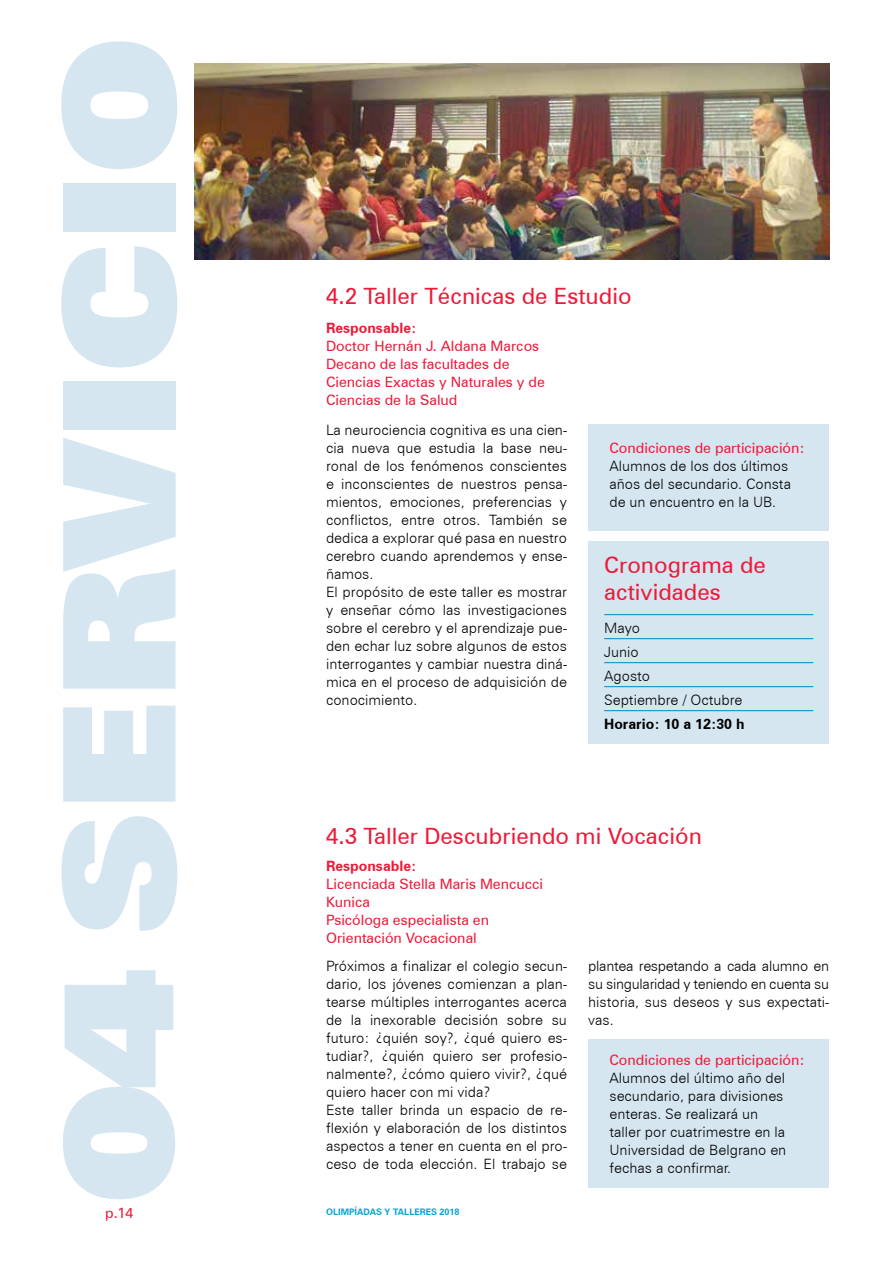
<style>
.page{position:relative;width:893px;height:1263px;background:#fff}
.page>*{position:absolute;margin:0;border:0;box-sizing:border-box;transform-origin:0 0}
.t1{font:900 156px "Zurich BT";letter-spacing:-.025em;color:#d5e6f1;scale:1.12 1}
.t2{font:22.5px/27px "Zurich BT";color:#ed1a38}
.t3{font:300 14.25px/18px "Zurich BT";color:#000}
.t4{font:14.25px/18px "Zurich BT";color:#ed1a38}
.t5{font:700 14.25px "Zurich BT";color:#ed1a38}
.t6{font:700 14.25px "Zurich BT";color:#000}
.t7{font:700 9px "Zurich BT";color:#0aa4d0}
</style>
<div class="page">
<div style="left:588px;top:1039px;width:241px;height:148px;background:#d5e6f1"></div>
<div style="left:588px;top:425px;width:241px;height:106px;background:#d5e6f1"></div>
<img style="left:195px;top:64px;width:634px;height:195px">
<div style="left:588px;top:541px;width:241px;height:203px;background:#d5e6f1"></div>
<hr style="left:604px;top:614px;width:209px;height:1px;background:#0089be">
<hr style="left:604px;top:638px;width:209px;height:1px;background:#0089be">
<hr style="left:604px;top:662px;width:209px;height:1px;background:#0089be">
<hr style="left:604px;top:686px;width:209px;height:1px;background:#0089be">
<hr style="left:604px;top:710px;width:209px;height:1px;background:#0089be">
<h1 class="t1" style="left:25px;top:1204px;width:1045px;rotate:-90deg">04 SERVICIO</h1>
<h2 class="t2" style="left:326px;top:282px;width:307px">4.2 Taller Técnicas de Estudio</h2>
<p class="t5" style="left:326px;top:319px;width:92px">Responsable:</p>
<p class="t4" style="left:326px;top:337px;width:220px">Doctor Hernán J. Aldana Marcos<br>Decano de las facultades de<br>Ciencias Exactas y Naturales y de<br>Ciencias de la Salud</p>
<p class="t3" style="left:326px;top:421px;width:242px">La neurociencia cognitiva es una cien&shy;cia nueva que estudia la base neu&shy;ronal de los fenómenos conscientes e inconscientes de nuestros pensa&shy;mientos, emociones, preferencias y conflictos, entre otros. También se dedica a explorar qué pasa en nuestro cerebro cuando aprendemos y ense&shy;ñamos.<br>El propósito de este taller es mostrar y enseñar cómo las investigaciones sobre el cerebro y el aprendizaje pue&shy;den echar luz sobre algunos de estos interrogantes y cambiar nuestra diná&shy;mica en el proceso de adquisición de conocimiento.</p>
<p class="t4" style="left:609px;top:439px;width:197px">Condiciones de participación:</p>
<p class="t3" style="left:609px;top:457px;width:183px">Alumnos de los dos últimos años del secundario. Consta de un encuentro en la UB.</p>
<h2 class="t2" style="left:604px;top:551px;width:163px">Cronograma de actividades</h2>
<p class="t3" style="left:604px;top:616px;width:140px;line-height:24px">Mayo<br>Junio<br>Agosto<br>Septiembre / Octubre</p>
<p class="t6" style="left:604px;top:715px;width:142px">Horario: 10 a 12:30 h</p>
<h2 class="t2" style="left:326px;top:822px;width:377px">4.3 Taller Descubriendo mi Vocación</h2>
<p class="t5" style="left:326px;top:857px;width:92px">Responsable:</p>
<p class="t4" style="left:326px;top:875px;width:219px">Licenciada Stella Maris Mencucci<br>Kunica<br>Psicóloga especialista en<br>Orientación Vocacional</p>
<p class="t3" style="left:326px;top:957px;width:242px">Próximos a finalizar el colegio secun&shy;dario, los jóvenes comienzan a plan&shy;tearse múltiples interrogantes acerca de la inexorable decisión sobre su futuro: ¿quién soy?, ¿qué quiero es&shy;tudiar?, ¿quién quiero ser profesio&shy;nalmente?, ¿cómo quiero vivir?, ¿qué quiero hacer con mi vida?<br>Este taller brinda un espacio de re&shy;flexión y elaboración de los distintos aspectos a tener en cuenta en el pro&shy;ceso de toda elección. El trabajo se</p>
<p class="t3" style="left:588px;top:956px;width:242px;text-align:justify">plantea respetando a cada alumno en su singularidad y teniendo en cuenta su historia, sus deseos y sus expectati&shy;vas.</p>
<p class="t4" style="left:609px;top:1051px;width:197px">Condiciones de participación:</p>
<p class="t3" style="left:609px;top:1069px;width:178px">Alumnos del último año del secundario, para divisiones enteras. Se realizará un taller por cuatrimestre en la<br>Universidad de Belgrano en fechas a confirmar.</p>
<p class="t4" style="left:105px;top:1204px;width:30px">p.14</p>
<p class="t7" style="left:326px;top:1206px;width:135px">OLIMPÍADAS Y TALLERES 2018</p>
</div>
